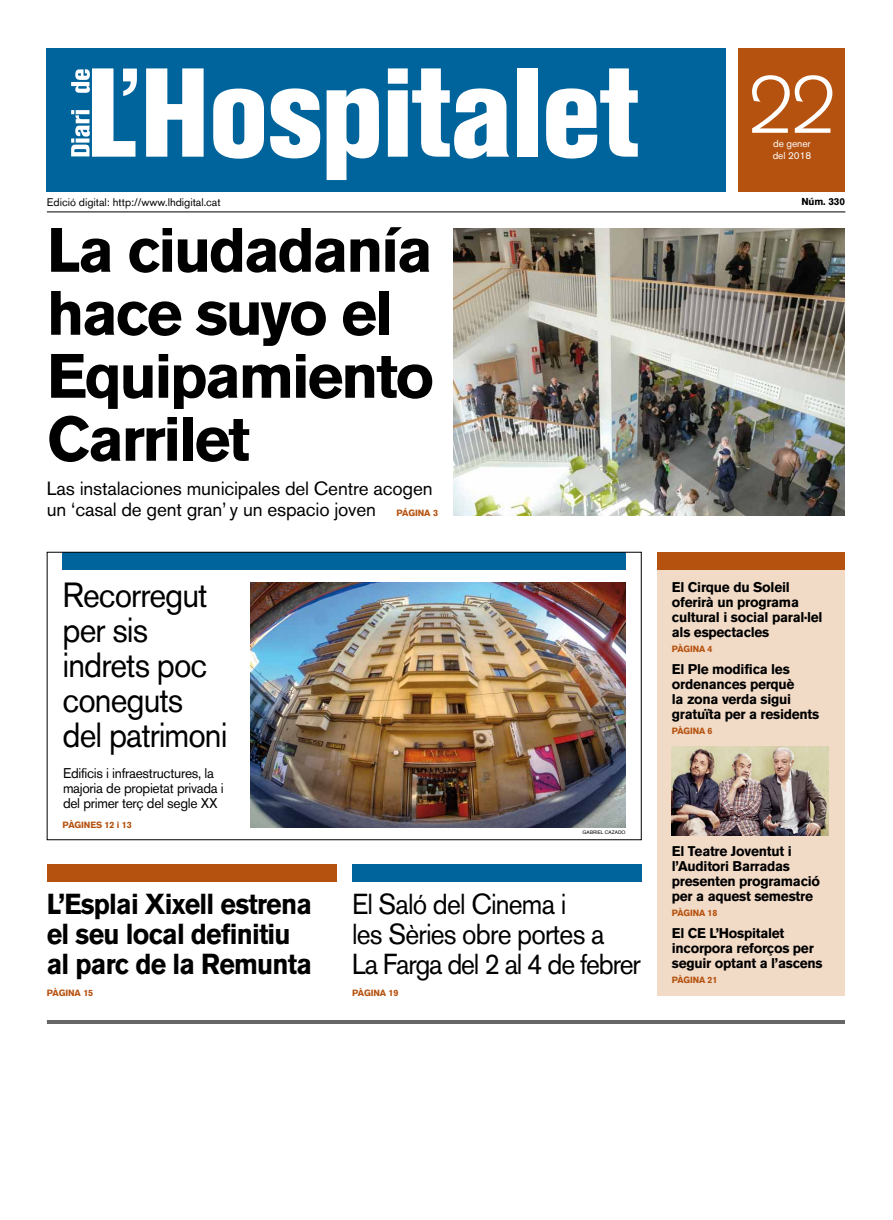
<style>
.page{position:relative;width:893px;height:1220px;background:#fff}
.page>*{position:absolute;margin:0;border:0;box-sizing:border-box;transform-origin:0 0}
.t1{font:300 80px "Akzidenz Grotesk BQ";color:#fff}
.t2{font:700 62px/63px "Akzidenz Grotesk BQ";letter-spacing:-.04em;color:#000}
.t3{font:34.7px/35px "Akzidenz Grotesk BQ";letter-spacing:-.03em;color:#000;scale:.93 1}
.t4{font:28.7px/30px "Akzidenz Grotesk BQ";letter-spacing:-.03em;color:#000;scale:.93 1}
.t5{font:700 28.7px/30px "Akzidenz Grotesk BQ";letter-spacing:-.03em;color:#000;scale:.93 1}
.t6{font:19px/21px "Akzidenz Grotesk BQ";letter-spacing:-.01em;color:#000}
.t7{font:700 14px/15px "Akzidenz Grotesk BQ";letter-spacing:-.02em;color:#000}
.t8{font:14px/15px "Akzidenz Grotesk BQ";letter-spacing:-.02em;color:#000}
.t9{font:11px "Akzidenz Grotesk BQ";color:#000}
.t10{font:10px/12px "Akzidenz Grotesk BQ";letter-spacing:-.005em;color:#fff}
.t11{font:700 10px "Akzidenz Grotesk BQ";letter-spacing:-.015em;color:#000}
.t12{font:700 9px "Akzidenz Grotesk BQ";letter-spacing:-.015em;color:#b5520f}
.t13{font:5px "Akzidenz Grotesk BQ";color:#000}
.s1{font-weight:700;font-size:9px;color:#b5520f}
</style>
<div class="page">
<div style="left:63px;top:552px;width:563px;height:18px;background:#00649c"></div>
<hr style="left:47px;top:212px;width:798px;height:1px;background:#000">
<div style="left:738px;top:48px;width:107px;height:144px;background:#b5520f"></div>
<hr style="left:47px;top:1020px;width:798px;height:4px;background:#666">
<div style="left:46px;top:48px;width:679px;height:144px;background:#00649c"></div>
<svg style="left:146px;top:68px;width:58px;height:89px"></svg>
<svg style="left:213px;top:89px;width:51px;height:70px"></svg>
<svg style="left:270px;top:88px;width:50px;height:70px"></svg>
<svg style="left:327px;top:88px;width:52px;height:92px"></svg>
<svg style="left:388px;top:68px;width:121px;height:91px"></svg>
<div style="left:517px;top:68px;width:20px;height:89px;background:#fff"></div>
<svg style="left:546px;top:68px;width:92px;height:91px"></svg>
<svg style="left:71px;top:68px;width:66px;height:89px"></svg>
<div style="left:657px;top:552px;width:188px;height:444px;background:#f1dac6"></div>
<div style="left:657px;top:552px;width:188px;height:18px;background:#b5520f"></div>
<div style="left:47px;top:552px;width:594px;height:288px;border:1px solid #000"></div>
<div style="left:352px;top:864px;width:289px;height:18px;background:#00649c"></div>
<img style="left:454px;top:228px;width:391px;height:288px">
<img style="left:250px;top:582px;width:376px;height:246px">
<div style="left:47px;top:864px;width:289px;height:18px;background:#b5520f"></div>
<img style="left:672px;top:746px;width:156px;height:90px">
<h1 class="t1" style="left:747px;top:60px;width:91px">22</h1>
<p class="t10" style="left:773px;top:137px;width:40px">de gener del 2018</p>
<p class="t9" style="left:47px;top:195px;width:175px">Edició digital: http://www.lhdigital.cat</p>
<p class="t11" style="left:801px;top:196px;width:45px">Núm. 330</p>
<h2 class="t2" style="left:47px;top:219px;width:389px">La ciudadanía hace suyo el<br>Equipamiento<br>Carrilet</h2>
<h3 class="t6" style="left:47px;top:478px;width:393px">Las instalaciones municipales del Centre acogen un ‘casal de gent gran’ y un espacio joven <span class="s1">PÁGINA 3</span></h3>
<h3 class="t3" style="left:63px;top:577px;width:179px">Recorregut per sis indrets poc coneguts del patrimoni</h3>
<p class="t8" style="left:63px;top:765px;width:162px">Edificis i infraestructures, la majoria de propietat privada i del primer terç del segle xx</p>
<p class="t12" style="left:63px;top:820px;width:71px">PÀGINES 12 i 13</p>
<h3 class="t5" style="left:47px;top:889px;width:287px">L’Esplai Xixell estrena el seu local definitiu al parc de la Remunta</h3>
<p class="t12" style="left:47px;top:988px;width:48px">PÀGINA 15</p>
<p class="t13" style="left:582px;top:829px;width:45px">gabriel cazado</p>
<h3 class="t4" style="left:352px;top:889px;width:312px">El Saló del Cinema i<br>les Sèries obre portes a<br>La Farga del 2 al 4 de febrer</h3>
<p class="t12" style="left:352px;top:988px;width:48px">PÀGINA 19</p>
<p class="t7" style="left:672px;top:580px;width:152px">El Cirque du Soleil oferirà un programa cultural i social paral·lel als espectacles</p>
<p class="t12" style="left:672px;top:644px;width:42px">PÀGINA 4</p>
<p class="t7" style="left:672px;top:662px;width:149px">El Ple modifica les ordenances perquè<br>la zona verda sigui gratuïta per a residents</p>
<p class="t12" style="left:672px;top:726px;width:42px">PÀGINA 6</p>
<p class="t7" style="left:672px;top:843px;width:150px">El Teatre Joventut i l’Auditori Barradas presenten programació per a aquest semestre</p>
<p class="t12" style="left:672px;top:907px;width:47px">PÀGINA 18</p>
<p class="t7" style="left:672px;top:926px;width:152px">El CE L’Hospitalet incorpora reforços per seguir optant a l’ascens</p>
<p class="t12" style="left:672px;top:975px;width:47px">PÀGINA 21</p>
</div>
